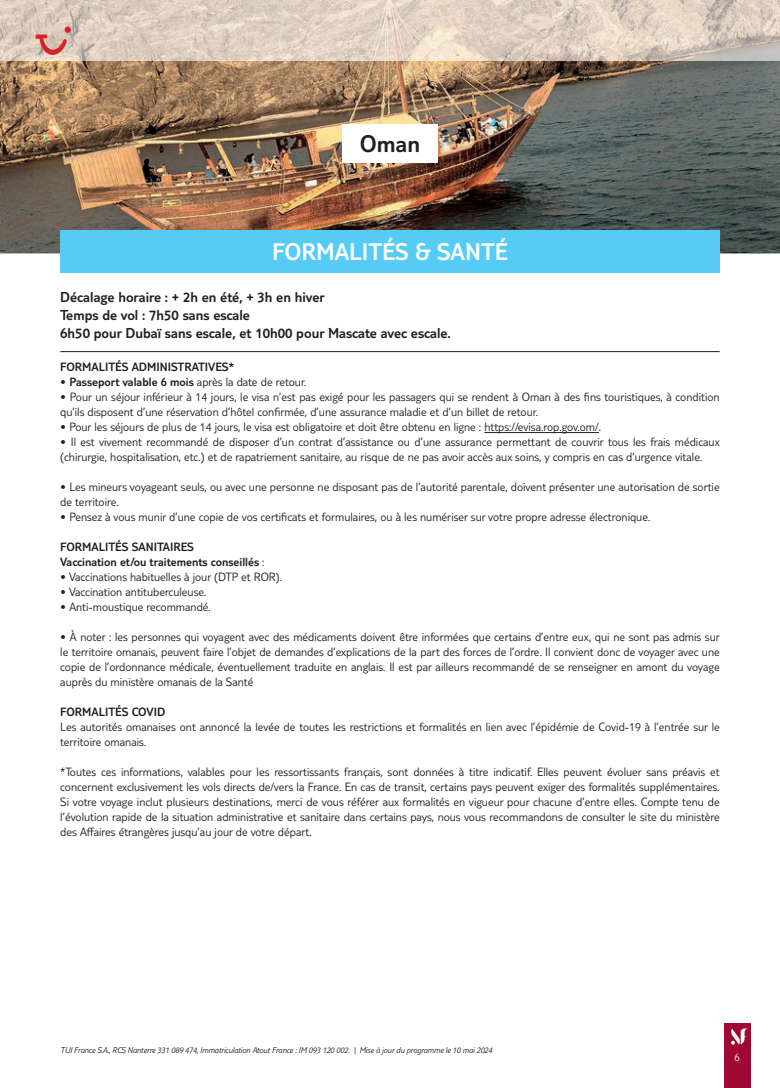
<style>
.page{position:relative;width:780px;height:1088px;background:#fff}
.page>*{position:absolute;margin:0;border:0;box-sizing:border-box;transform-origin:0 0}
.t1{font:300 25px "TUI Type";color:#fff}
.t2{font:300 25px "TUI Type";color:#231f20}
.t3{font:300 15px/18px "TUI Type";color:#231f20}
.t4{font:300 12.5px/15px "TUI Type";color:#231f20}
.t5{font:300 12.5px/15px "TUI Type";color:#231f20}
.t6{font:300 11.25px "TUI Type";color:#fff}
.t7{font:italic 300 8.75px "TUI Type";letter-spacing:-.02em;color:#231f20}
.s1{font-style:inherit}
</style>
<div class="page">
<div style="left:724px;top:1023px;width:26px;height:65px;background:#9e0832"></div>
<svg style="left:731px;top:1028px;width:17px;height:16px"></svg>
<img style="left:0;top:60px;width:780px;height:193px">
<img style="left:0;top:0;width:780px;height:60px">
<div style="left:342px;top:124px;width:96px;height:39px;background:#fff"></div>
<hr style="left:60px;top:351px;width:659px;height:1px;background:#231f20">
<hr style="left:484px;top:432px;width:115px;height:1px;background:#231f20">
<div style="left:60px;top:230px;width:659px;height:43px;background:#56cbf5"></div>
<svg style="left:35px;top:27px;width:36px;height:33px"></svg>
<h1 class="t2" style="left:360px;top:129px;width:62px">Oman</h1>
<h1 class="t1" style="left:272px;top:237px;width:237px">FORMALITÉS &amp; SANTÉ</h1>
<p class="t3" style="left:60px;top:288px;width:392px">Décalage horaire : + 2h en été, + 3h en hiver<br>Temps de vol : 7h50 sans escale<br>6h50 pour Dubaï sans escale, et 10h00 pour Mascate avec escale.</p>
<p class="t5" style="left:60px;top:359px;width:175px">FORMALITÉS ADMINISTRATIVES*</p>
<p class="t4" style="left:60px;top:374px;width:248px">• <span class="s1">Passeport valable 6 mois</span> après la date de retour.</p>
<p class="t4" style="left:60px;top:389px;width:660px">• Pour un séjour inférieur à 14 jours, le visa n’est pas exigé pour les passagers qui se rendent à Oman à des fins touristiques, à condition qu’ils disposent d’une réservation d’hôtel confirmée, d’une assurance maladie et d’un billet de retour.</p>
<p class="t4" style="left:60px;top:419px;width:542px">• Pour les séjours de plus de 14 jours, le visa est obligatoire et doit être obtenu en ligne : https://evisa.rop.gov.om/.</p>
<p class="t4" style="left:60px;top:434px;width:661px">• Il est vivement recommandé de disposer d’un contrat d’assistance ou d’une assurance permettant de couvrir tous les frais médicaux (chirurgie, hospitalisation, etc.) et de rapatriement sanitaire, au risque de ne pas avoir accès aux soins, y compris en cas d’urgence vitale.</p>
<p class="t4" style="left:60px;top:479px;width:661px">• Les mineurs voyageant seuls, ou avec une personne ne disposant pas de l’autorité parentale, doivent présenter une autorisation de sortie de territoire.</p>
<p class="t4" style="left:60px;top:509px;width:591px">• Pensez à vous munir d’une copie de vos certificats et formulaires, ou à les numériser sur votre propre adresse électronique.</p>
<p class="t5" style="left:60px;top:539px;width:206px">FORMALITÉS SANITAIRES<br>Vaccination et/ou traitements conseillés <span class="s1">:</span></p>
<p class="t4" style="left:60px;top:569px;width:223px">• Vaccinations habituelles à jour (DTP et ROR).</p>
<p class="t4" style="left:60px;top:584px;width:148px">• Vaccination antituberculeuse.</p>
<p class="t4" style="left:60px;top:599px;width:152px">• Anti-moustique recommandé.</p>
<p class="t4" style="left:60px;top:629px;width:661px;text-align:justify">• À noter : les personnes qui voyagent avec des médicaments doivent être informées que certains d’entre eux, qui ne sont pas admis sur le territoire omanais, peuvent faire l’objet de demandes d’explications de la part des forces de l’ordre. Il convient donc de voyager avec une copie de l’ordonnance médicale, éventuellement traduite en anglais. Il est par ailleurs recommandé de se renseigner en amont du voyage auprès du ministère omanais de la Santé</p>
<p class="t5" style="left:60px;top:704px;width:107px">FORMALITÉS COVID</p>
<p class="t4" style="left:60px;top:719px;width:661px">Les autorités omanaises ont annoncé la levée de toutes les restrictions et formalités en lien avec l’épidémie de Covid-19 à l’entrée sur le territoire omanais.</p>
<p class="t4" style="left:60px;top:764px;width:661px;text-align:justify">*Toutes ces informations, valables pour les ressortissants français, sont données à titre indicatif. Elles peuvent évoluer sans préavis et concernent exclusivement les vols directs de/vers la France. En cas de transit, certains pays peuvent exiger des formalités supplémentaires.<br>Si votre voyage inclut plusieurs destinations, merci de vous référer aux formalités en vigueur pour chacune d’entre elles. Compte tenu de l’évolution rapide de la situation administrative et sanitaire dans certains pays, nous vous recommandons de consulter le site du ministère des Affaires étrangères jusqu’au jour de votre départ.</p>
<p class="t7" style="left:60px;top:1045px;width:433px">TUI France S.A., RCS Nanterre 331 089 474, Immatriculation Atout France : IM 093 120 002. | Mise à jour du programme le 10 mai 2024</p>
<p class="t6" style="left:734px;top:1050px;width:7px">6</p>
</div>
